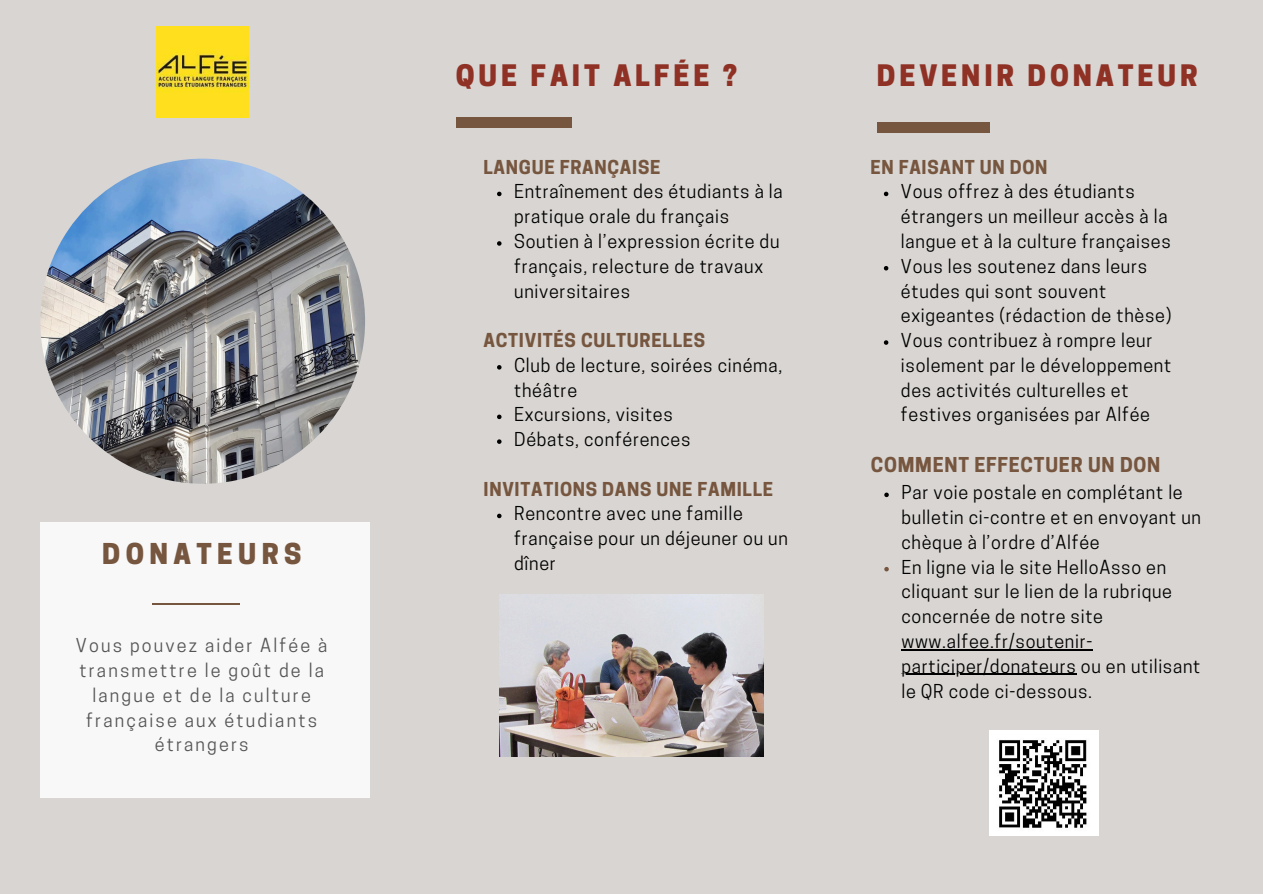
<style>
.page{position:relative;width:1263px;height:894px;background:#fff}
.page>*{position:absolute;margin:0;border:0;box-sizing:border-box;transform-origin:0 0}
.t1{font:800 27.75px "Cooper Hewitt";letter-spacing:.14em;color:#8f3124}
.t2{font:800 27px "Cooper Hewitt";letter-spacing:.2em;color:#77563f}
.t3{font:700 19.2px "Cooper Hewitt";letter-spacing:.04em;color:#77563f}
.t4{font:18px/24.8px "Cooper Hewitt";letter-spacing:.04em;color:#000}
.t5{font:18px/24.8px "Cooper Hewitt";letter-spacing:.12em;color:#555;text-align:center}
.t6{font:700 18px "Cooper Hewitt";letter-spacing:.04em;color:#77563f}
</style>
<div class="page">
<div style="left:0;top:0;width:1263px;height:893px;background:#d8d5d2"></div>
<img style="left:157px;top:26px;width:91px;height:91px">
<div style="left:456px;top:118px;width:116px;height:10px;background:#77563f"></div>
<img style="left:500px;top:594px;width:263px;height:162px">
<img style="left:989px;top:730px;width:109px;height:104px">
<div style="left:40px;top:522px;width:330px;height:276px;background:#f8f8f8"></div>
<hr style="left:152px;top:603px;width:88px;height:1px;background:#77563f">
<svg style="left:497px;top:192px;width:4px;height:4px"></svg>
<svg style="left:497px;top:241px;width:4px;height:5px"></svg>
<svg style="left:497px;top:365px;width:4px;height:4px"></svg>
<svg style="left:497px;top:414px;width:4px;height:5px"></svg>
<svg style="left:497px;top:439px;width:4px;height:5px"></svg>
<svg style="left:497px;top:513px;width:4px;height:5px"></svg>
<div style="left:877px;top:122px;width:112px;height:10px;background:#77563f"></div>
<svg style="left:884px;top:192px;width:4px;height:4px"></svg>
<svg style="left:884px;top:266px;width:4px;height:4px"></svg>
<svg style="left:884px;top:340px;width:4px;height:5px"></svg>
<svg style="left:884px;top:492px;width:5px;height:5px"></svg>
<svg style="left:884px;top:567px;width:5px;height:4px"></svg>
<hr style="left:901px;top:649px;width:192px;height:1px;background:#000">
<hr style="left:901px;top:673px;width:175px;height:1px;background:#000">
<img style="left:40px;top:159px;width:325px;height:324px;border-radius:50%">
<h1 class="t2" style="left:102px;top:543px;width:201px">DONATEURS</h1>
<h1 class="t5" style="left:76px;top:635px;width:253px">Vous pouvez aider Alfée à transmettre le goût de la langue et de la culture française aux étudiants étrangers</h1>
<h2 class="t1" style="left:456px;top:65px;width:283px">QUE FAIT ALFÉE ?</h2>
<p class="t6" style="left:483px;top:160px;width:178px">LANGUE FRANÇAISE</p>
<p class="t4" style="left:514px;top:181px;width:270px">Entraînement des étudiants à la pratique orale du français</p>
<h2 class="t4" style="left:514px;top:231px;width:267px">Soutien à l’expression écrite du français, relecture de travaux universitaires</h2>
<p class="t6" style="left:483px;top:333px;width:223px">ACTIVITÉS CULTURELLES</p>
<p class="t4" style="left:514px;top:355px;width:270px">Club de lecture, soirées cinéma, théâtre</p>
<p class="t4" style="left:514px;top:404px;width:160px">Excursions, visites</p>
<p class="t4" style="left:514px;top:429px;width:178px">Débats, conférences</p>
<p class="t6" style="left:483px;top:482px;width:291px">INVITATIONS DANS UNE FAMILLE</p>
<p class="t4" style="left:514px;top:503px;width:275px">Rencontre avec une famille française pour un déjeuner ou un dîner</p>
<h1 class="t1" style="left:877px;top:65px;width:322px">DEVENIR DONATEUR</h1>
<h2 class="t6" style="left:870px;top:160px;width:179px">EN FAISANT UN DON</h2>
<p class="t4" style="left:901px;top:181px;width:271px">Vous offrez à des étudiants étrangers un meilleur accès à la langue et à la culture françaises</p>
<p class="t4" style="left:901px;top:256px;width:272px">Vous les soutenez dans leurs études qui sont souvent exigeantes (rédaction de thèse)</p>
<p class="t4" style="left:901px;top:330px;width:272px">Vous contribuez à rompre leur isolement par le développement des activités culturelles et festives organisées par Alfée</p>
<h2 class="t3" style="left:871px;top:458px;width:291px">COMMENT EFFECTUER UN DON</h2>
<p class="t4" style="left:901px;top:482px;width:301px">Par voie postale en complétant le bulletin ci-contre et en envoyant un chèque à l’ordre d’Alfée</p>
<p class="t4" style="left:901px;top:556px;width:272px">En ligne via le site HelloAsso en cliquant sur le lien de la rubrique concernée de notre site www.alfee.fr/soutenir-</p>
<p class="t4" style="left:901px;top:655px;width:301px">participer/donateurs ou en utilisant le QR code ci-dessous.</p>
</div>
